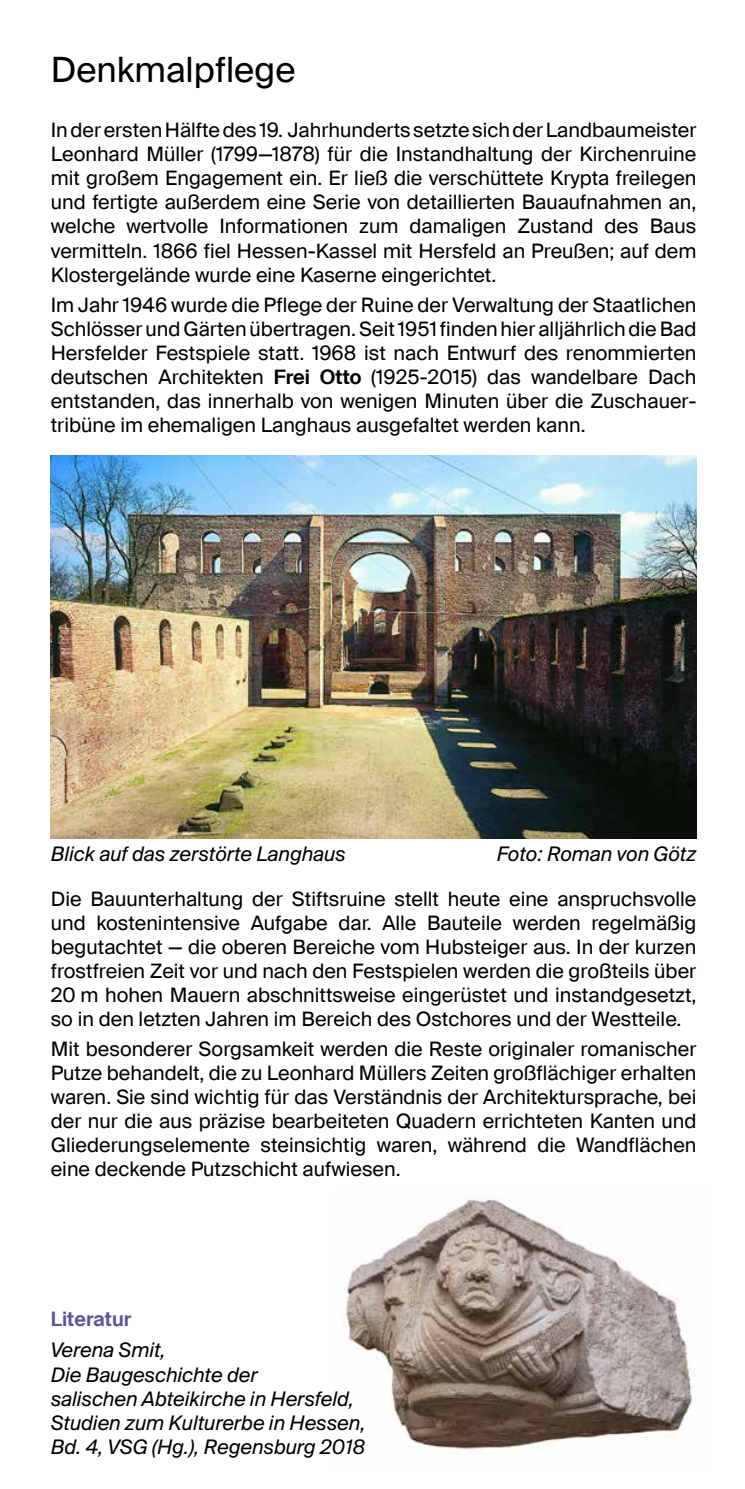
<style>
.page{position:relative;width:745px;height:1489px;background:#fff}
.page>*{position:absolute;margin:0;border:0;box-sizing:border-box;transform-origin:0 0}
.t1{font:35px "Suisse Intl";color:#000}
.t2{font:20px/24px "Suisse Intl";color:#000;text-align:justify}
.t3{font:italic 20px/24px "Suisse Intl";color:#000}
.t4{font:600 20px "Suisse Intl";color:#615397}
.s1{font-weight:600}
</style>
<div class="page">
<img style="left:342px;top:1197px;width:354px;height:254px">
<img style="left:51px;top:455px;width:645px;height:383px">
<h1 class="t1" style="left:51px;top:49px;width:246px">Denkmalpflege</h1>
<p class="t2" style="left:51px;top:118px;width:646px">In der ersten Hälfte des 19. Jahrhunderts setzte sich der Landbaumeister Leonhard Müller (1799—1878) für die Instandhaltung der Kirchenruine mit großem Engagement ein. Er ließ die verschüttete Krypta freilegen und fertigte außerdem eine Serie von detaillierten Bauaufnahmen an, welche wertvolle Informationen zum damaligen Zustand des Baus vermitteln. 1866 fiel Hessen-Kassel mit Hersfeld an Preußen; auf dem Klostergelände wurde eine Kaserne eingerichtet.</p>
<p class="t2" style="left:51px;top:292px;width:646px">Im Jahr 1946 wurde die Pflege der Ruine der Verwaltung der Staatlichen Schlösser und Gärten übertragen. Seit 1951 finden hier alljährlich die Bad Hersfelder Festspiele statt. 1968 ist nach Entwurf des renommierten deutschen Architekten <span class="s1">Frei Otto</span> (1925-2015) das wandelbare Dach entstanden, das innerhalb von wenigen Minuten über die Zuschauer&shy;tribüne im ehemaligen Langhaus ausgefaltet werden kann.</p>
<p class="t3" style="left:51px;top:842px;width:296px">Blick auf das zerstörte Langhaus</p>
<p class="t3" style="left:496px;top:842px;width:201px">Foto: Roman von Götz</p>
<p class="t2" style="left:51px;top:887px;width:646px">Die Bauunterhaltung der Stiftsruine stellt heute eine anspruchsvolle und kostenintensive Aufgabe dar. Alle Bauteile werden regelmäßig begutachtet — die oberen Bereiche vom Hubsteiger aus. In der kurzen frostfreien Zeit vor und nach den Festspielen werden die großteils über 20 m hohen Mauern abschnittsweise eingerüstet und instandgesetzt, so in den letzten Jahren im Bereich des Ostchores und der Westteile.</p>
<p class="t2" style="left:51px;top:1037px;width:646px">Mit besonderer Sorgsamkeit werden die Reste originaler romanischer Putze behandelt, die zu Leonhard Müllers Zeiten großflächiger erhalten waren. Sie sind wichtig für das Verständnis der Architektursprache, bei der nur die aus präzise bearbeiteten Quadern errichteten Kanten und Gliederungselemente steinsichtig waren, während die Wandflächen eine deckende Putzschicht aufwiesen.</p>
<p class="t4" style="left:51px;top:1307px;width:82px">Literatur</p>
<p class="t3" style="left:51px;top:1338px;width:316px">Verena Smit,<br>Die Baugeschichte der<br>salischen Abteikirche in Hersfeld,<br>Studien zum Kulturerbe in Hessen,<br>Bd. 4, VSG (Hg.), Regensburg 2018</p>
</div>
